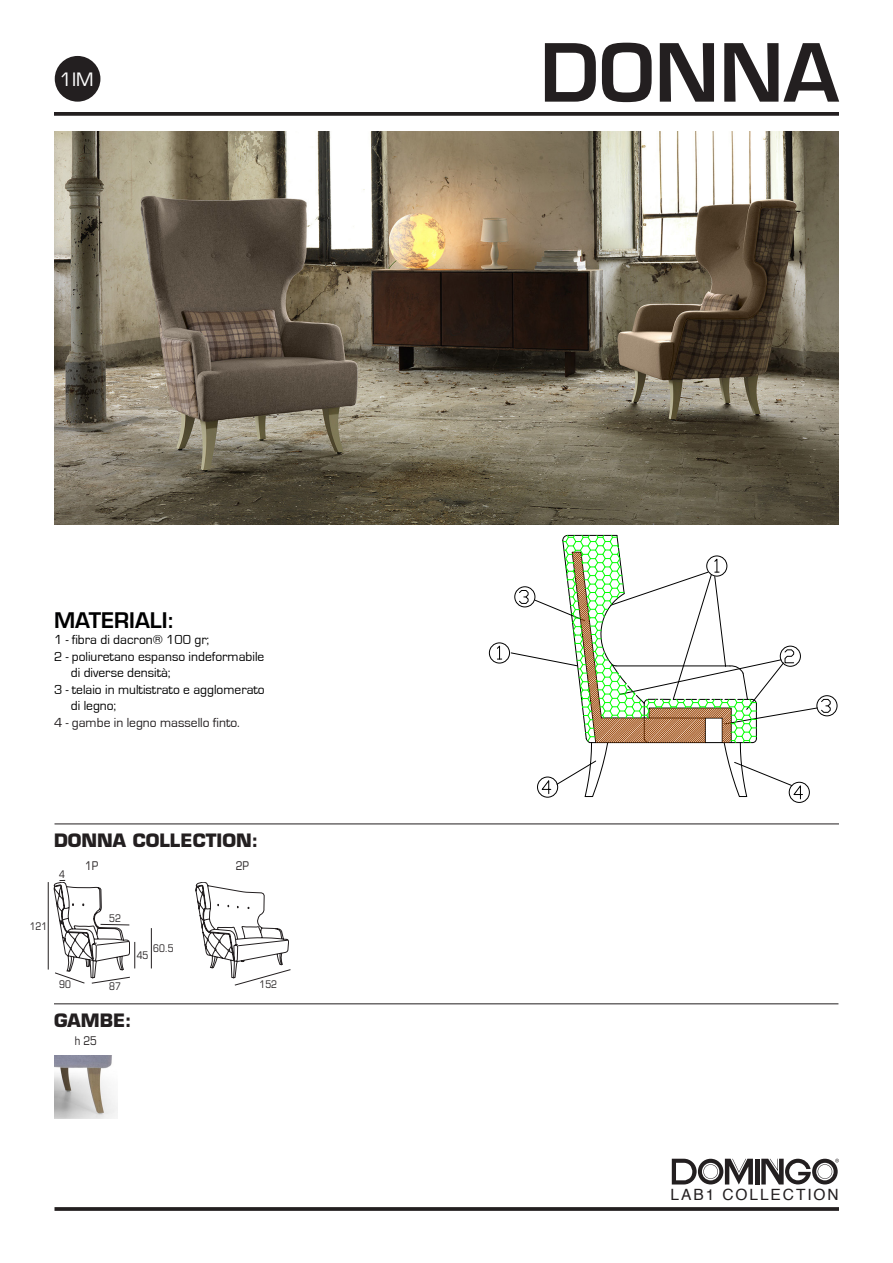
<style>
.page{position:relative;width:893px;height:1263px;background:#fff}
.page>*{position:absolute;margin:0;border:0;box-sizing:border-box;transform-origin:0 0}
.t1{font:600 78px "Eurostile";color:#231f20}
.t2{font:600 21px "Eurostile";color:#000001}
.t3{font:700 18px "Eurostile";color:#231f20}
.t4{font:18px "Eurostile";color:#fff}
.t5{font:15.45px "Helvetica";letter-spacing:.125em;color:#231f20}
.t6{font:13.5px "Eurostile";color:#000001}
.t7{font:13.5px "Eurostile";color:#231f20}
.t8{font:condensed 12px "Eurostile";color:#231f20}
.t9{font:condensed 10.5px "Eurostile";color:#231f20}
</style>
<div class="page">
<svg style="left:54px;top:112px;width:785px;height:4px;fill:#231f20"></svg>
<svg style="left:55px;top:1207px;width:784px;height:4px"></svg>
<hr style="left:755px;top:1159px;width:4px;height:25px;background:#231f20">
<svg style="left:761px;top:1159px;width:78px;height:25px"></svg>
<svg style="left:672px;top:1159px;width:81px;height:25px"></svg>
<hr style="left:55px;top:824px;width:784px;height:1px;background:#231f20">
<hr style="left:54px;top:1003px;width:784px;height:1px;background:#231f20">
<div style="left:789px;top:782px;width:20px;height:20px;border:1px solid #000;border-radius:50%"></div>
<div style="left:489px;top:643px;width:21px;height:20px;border:1px solid #000;border-radius:50%"></div>
<svg style="left:497px;top:646px;width:5px;height:14px"></svg>
<div style="left:817px;top:696px;width:20px;height:20px;border:1px solid #000;border-radius:50%"></div>
<svg style="left:511px;top:535px;width:319px;height:264px"></svg>
<img style="left:54px;top:132px;width:785px;height:392px">
<hr style="left:48px;top:882px;width:1px;height:87px;background:#231f20">
<hr style="left:151px;top:928px;width:1px;height:40px;background:#231f20">
<svg style="left:196px;top:882px;width:95px;height:103px"></svg>
<img style="left:54px;top:1055px;width:64px;height:64px">
<svg style="left:54px;top:880px;width:82px;height:103px"></svg>
<div style="left:55px;top:56px;width:45px;height:46px;background:#231f20;border-radius:50%"></div>
<p class="t4" style="left:60px;top:69px;width:35px">1IM</p>
<p class="t2" style="left:54px;top:607px;width:122px">MATERIALI:</p>
<p class="t6" style="left:54px;top:632px;width:157px">1 - fibra di dacron® 100 gr;</p>
<p class="t6" style="left:54px;top:649px;width:212px">2 - poliuretano espanso indeformabile</p>
<p class="t6" style="left:71px;top:665px;width:101px">di diverse densità;</p>
<p class="t6" style="left:54px;top:682px;width:212px">3 - telaio in multistrato e agglomerato</p>
<p class="t6" style="left:71px;top:698px;width:47px">di legno;</p>
<p class="t7" style="left:54px;top:715px;width:187px">4 - gambe in legno massello finto.</p>
<p class="t3" style="left:54px;top:829px;width:206px">DONNA COLLECTION:</p>
<p class="t9" style="left:59px;top:868px;width:7px">4</p>
<p class="t8" style="left:85px;top:858px;width:15px">1P</p>
<p class="t8" style="left:236px;top:858px;width:15px">2P</p>
<p class="t9" style="left:30px;top:920px;width:19px">121</p>
<p class="t9" style="left:109px;top:912px;width:13px">52</p>
<p class="t9" style="left:59px;top:978px;width:13px">90</p>
<p class="t9" style="left:109px;top:980px;width:13px">87</p>
<p class="t9" style="left:153px;top:942px;width:22px">60.5</p>
<p class="t9" style="left:137px;top:949px;width:13px">45</p>
<p class="t3" style="left:54px;top:1009px;width:79px">GAMBE:</p>
<p class="t8" style="left:75px;top:1034px;width:24px">h 25</p>
<p class="t9" style="left:259px;top:978px;width:19px">152</p>
<p class="t1" style="left:540px;top:24px;width:300px">DONNA</p>
<p class="t5" style="left:671px;top:1182px;width:170px">LAB1 COLLECTION</p>
</div>
